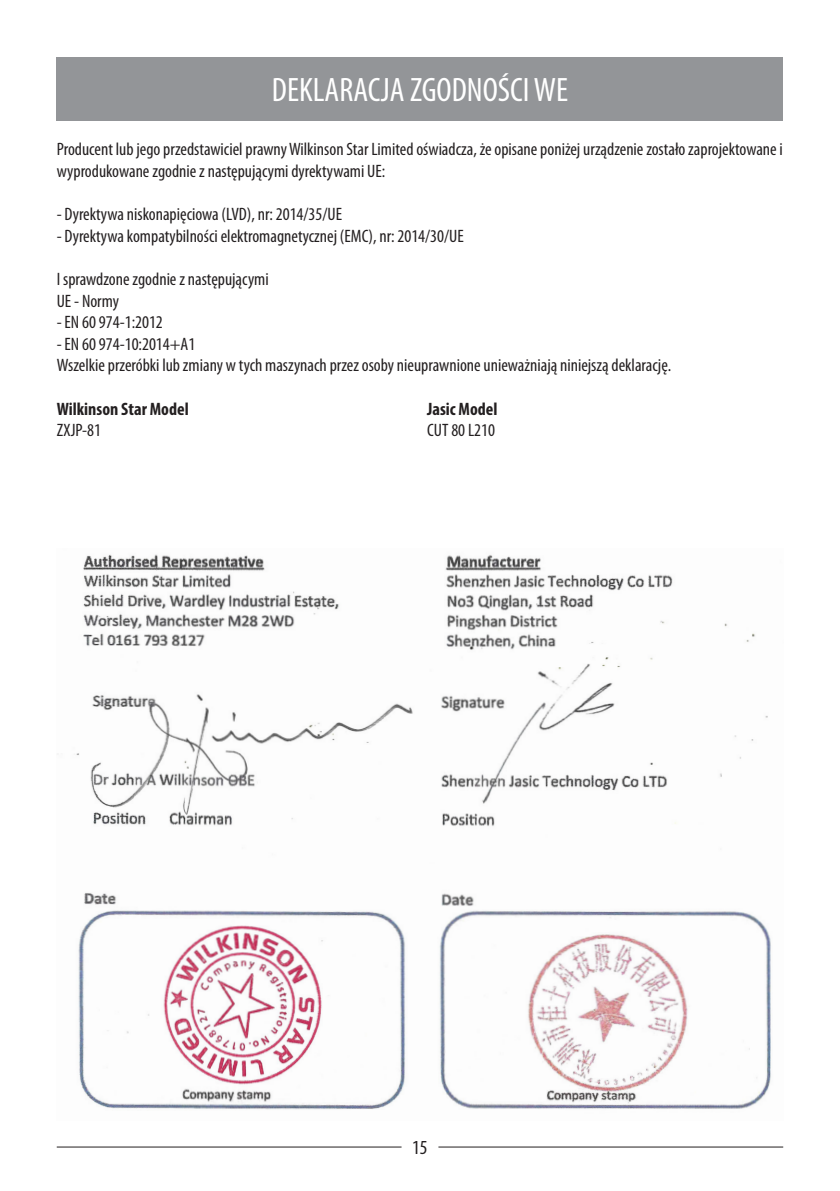
<style>
.page{position:relative;width:840px;height:1191px;background:#fff}
.page>*{position:absolute;margin:0;border:0;box-sizing:border-box;transform-origin:0 0}
.Table_RIght{font:condensed 34px "Myriad Pro";color:#fff}
.t1{font:condensed 20px "Myriad Pro";color:#231f20}
.Table_RIght-2{font:condensed 18px/21.6px "Myriad Pro";color:#231f20}
.Table_RIght-3{font:700 condensed 18px "Myriad Pro";color:#231f20}
</style>
<div class="page">
<hr style="left:57px;top:1146px;width:344px;height:1px;background:#231f20">
<hr style="left:438px;top:1146px;width:344px;height:1px;background:#231f20">
<img style="left:76px;top:554px;width:695px;height:556px">
<div style="left:57px;top:57px;width:725px;height:63px;background:#939598"></div>
<p class="Table_RIght" style="left:272px;top:70px;width:297px">DEKLARACJA ZGODNOŚCI WE</p>
<p class="Table_RIght-2" style="left:57px;top:138px;width:727px">Producent lub jego przedstawiciel prawny Wilkinson Star Limited oświadcza, że opisane poniżej urządzenie zostało zaprojektowane i wyprodukowane zgodnie z następującymi dyrektywami UE:</p>
<p class="Table_RIght-2" style="left:57px;top:203px;width:287px">- Dyrektywa niskonapięciowa (LVD), nr: 2014/35/UE</p>
<p class="Table_RIght-2" style="left:57px;top:225px;width:408px">- Dyrektywa kompatybilności elektromagnetycznej (EMC), nr: 2014/30/UE</p>
<p class="Table_RIght-2" style="left:57px;top:268px;width:213px">I sprawdzone zgodnie z następującymi</p>
<p class="Table_RIght-2" style="left:57px;top:289px;width:64px">UE - Normy</p>
<p class="Table_RIght-2" style="left:57px;top:311px;width:108px">- EN 60 974-1:2012</p>
<p class="Table_RIght-2" style="left:57px;top:333px;width:140px">- EN 60 974-10:2014+A1</p>
<p class="Table_RIght-2" style="left:57px;top:354px;width:615px">Wszelkie przeróbki lub zmiany w tych maszynach przez osoby nieuprawnione unieważniają niniejszą deklarację.</p>
<p class="Table_RIght-3" style="left:57px;top:397px;width:133px">Wilkinson Star Model</p>
<p class="Table_RIght-3" style="left:427px;top:397px;width:72px">Jasic Model</p>
<p class="Table_RIght-2" style="left:57px;top:419px;width:46px">ZXJP-81</p>
<p class="Table_RIght-2" style="left:427px;top:419px;width:69px">CUT 80 L210</p>
<p class="t1" style="left:412px;top:1134px;width:17px">15</p>
</div>
